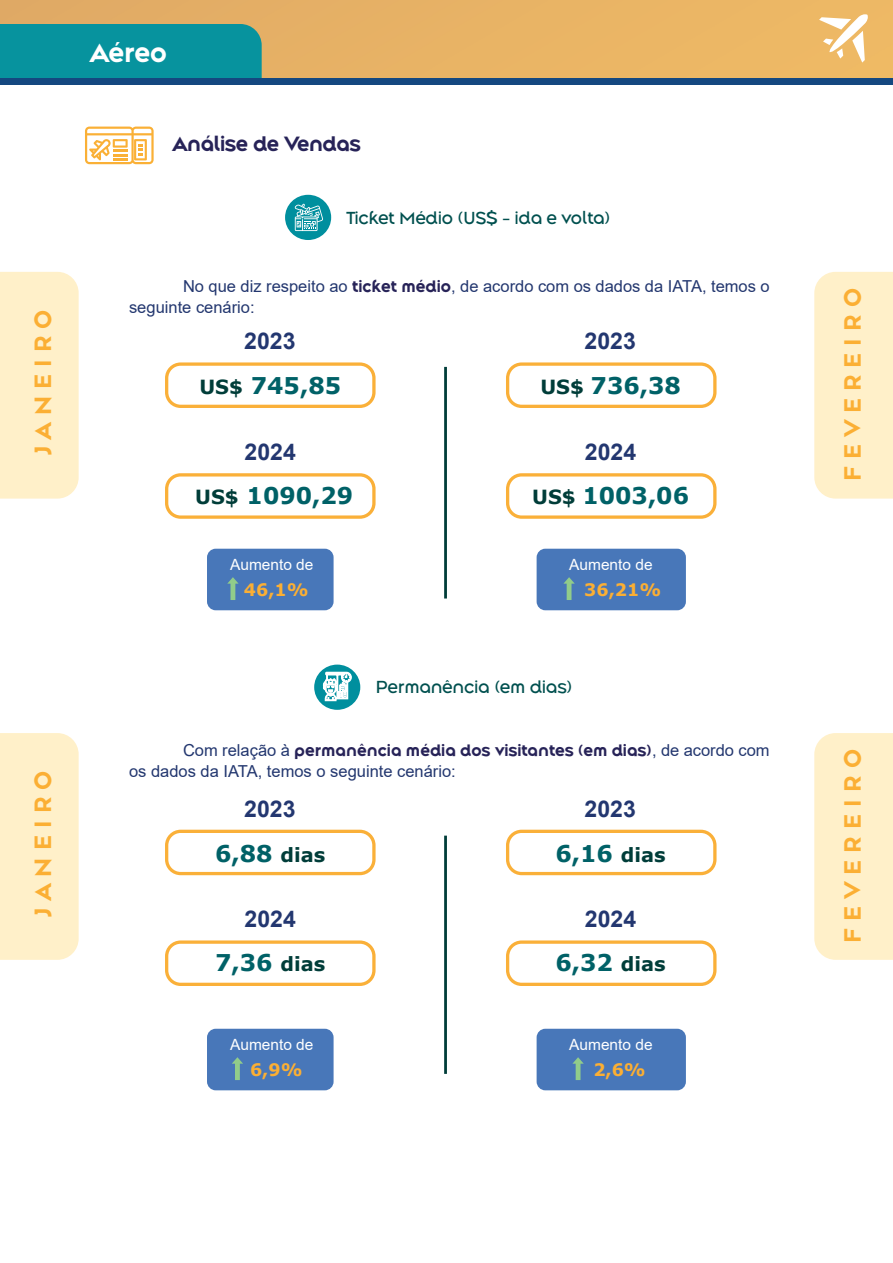
<style>
.page{position:relative;width:893px;height:1263px;background:#fff}
.page>*{position:absolute;margin:0;border:0;box-sizing:border-box;transform-origin:0 0}
.toc_level_1{font:700 27px "Along Sanss 2";letter-spacing:-.01em;color:#fff}
.textos{font:700 24px "Along Sanss 2";letter-spacing:.3em;color:#fbaf34}
.toc_level_1-2{font:700 23.1px "Verdana";color:#006167}
.toc_level_1-3{font:700 23.1px "Arial";color:#233770}
.textos-2{font:700 21px "Along Sanss 2";letter-spacing:-.02em;color:#272358}
.textos-3{font:500 18px "Along Sanss 2";letter-spacing:-.02em;color:#00504f}
.toc_level_1-4{font:700 17.25px "Verdana";color:#fbaf34}
.textos-4{font:16.5px/21px "Arial";color:#23376f}
.textos-5{font:15.45px "Arial";color:#fff}
.s1{font-family:"Along Sanss 2";font-weight:700;color:#272358}
.s2{font-size:19.5px;color:#003d39}
</style>
<div class="page">
<div style="left:0;top:0;width:434px;height:78px;background:#e6b065"></div>
<div style="left:434px;top:0;width:459px;height:78px;background:#ebb665"></div>
<svg style="left:819px;top:14px;width:49px;height:49px"></svg>
<div style="left:0;top:24px;width:262px;height:54px;background:#07939e"></div>
<div style="left:0;top:78px;width:893px;height:6px;background:#144880"></div>
<div style="left:0;top:272px;width:79px;height:227px;background:#fff0c9"></div>
<div style="left:814px;top:272px;width:79px;height:227px;background:#fff0c9"></div>
<div style="left:0;top:733px;width:79px;height:227px;background:#fff0c9"></div>
<div style="left:814px;top:733px;width:79px;height:227px;background:#fff0c9"></div>
<svg style="left:85px;top:127px;width:69px;height:37px"></svg>
<div style="left:285px;top:195px;width:46px;height:45px;background:#008f9e;border-radius:50%"></div>
<svg style="left:295px;top:204px;width:28px;height:27px"></svg>
<div style="left:165px;top:362px;width:211px;height:46px;border:3px solid #fab039;border-radius:14px"></div>
<hr style="left:444px;top:367px;width:3px;height:231px;background:#003d39">
<div style="left:314px;top:665px;width:46px;height:45px;background:#008f9e;border-radius:50%"></div>
<svg style="left:323px;top:672px;width:28px;height:29px"></svg>
<hr style="left:444px;top:836px;width:3px;height:238px;background:#003d39">
<div style="left:207px;top:549px;width:127px;height:61px;background:#4877b9;border-radius:9px"></div>
<svg style="left:227px;top:577px;width:12px;height:23px"></svg>
<div style="left:537px;top:549px;width:149px;height:61px;background:#4877b9;border-radius:9px"></div>
<svg style="left:563px;top:577px;width:12px;height:23px"></svg>
<div style="left:207px;top:1029px;width:127px;height:61px;background:#4877b9;border-radius:9px"></div>
<svg style="left:232px;top:1057px;width:11px;height:23px"></svg>
<div style="left:537px;top:1029px;width:149px;height:61px;background:#4877b9;border-radius:9px"></div>
<svg style="left:572px;top:1057px;width:12px;height:23px"></svg>
<div style="left:165px;top:473px;width:211px;height:46px;border:3px solid #fab039;border-radius:14px"></div>
<div style="left:506px;top:362px;width:210px;height:46px;border:3px solid #fab039;border-radius:14px"></div>
<div style="left:506px;top:473px;width:210px;height:46px;border:3px solid #fab039;border-radius:14px"></div>
<div style="left:165px;top:830px;width:211px;height:45px;border:3px solid #fab039;border-radius:14px"></div>
<div style="left:165px;top:940px;width:211px;height:46px;border:3px solid #fab039;border-radius:14px"></div>
<div style="left:506px;top:830px;width:210px;height:45px;border:3px solid #fab039;border-radius:14px"></div>
<div style="left:506px;top:940px;width:210px;height:46px;border:3px solid #fab039;border-radius:14px"></div>
<p class="textos" style="left:28px;top:455px;width:147px;rotate:-90deg">JANEIRO</p>
<p class="textos" style="left:28px;top:917px;width:147px;rotate:-90deg">JANEIRO</p>
<p class="toc_level_1" style="left:89px;top:36px;width:79px">Aéreo</p>
<p class="textos-2" style="left:172px;top:131px;width:190px">Análise de Vendas</p>
<p class="textos-3" style="left:346px;top:206px;width:266px">Ticket Médio (US$ - ida e volta)</p>
<p class="textos-4" style="left:129px;top:275px;width:642px;text-indent:54px">No que diz respeito ao <span class="s1">ticket médio</span>, de acordo com os dados da IATA, temos o seguinte cenário:</p>
<p class="toc_level_1-3" style="left:244px;top:325px;width:53px">2023</p>
<p class="toc_level_1-2" style="left:199px;top:370px;width:143px"><span class="s2">US$</span> 745,85</p>
<p class="toc_level_1-3" style="left:245px;top:436px;width:53px">2024</p>
<p class="toc_level_1-2" style="left:195px;top:479px;width:160px"><span class="s2">US$</span> 1090,29</p>
<p class="textos-5" style="left:230px;top:554px;width:85px">Aumento de</p>
<p class="toc_level_1-4" style="left:244px;top:577px;width:66px">46,1%</p>
<p class="toc_level_1-3" style="left:585px;top:325px;width:53px">2023</p>
<p class="toc_level_1-2" style="left:540px;top:370px;width:142px"><span class="s2">US$</span> 736,38</p>
<p class="toc_level_1-3" style="left:585px;top:436px;width:53px">2024</p>
<p class="toc_level_1-2" style="left:532px;top:479px;width:158px"><span class="s2">US$</span> 1003,06</p>
<p class="textos-5" style="left:569px;top:554px;width:85px">Aumento de</p>
<p class="toc_level_1-4" style="left:584px;top:577px;width:78px">36,21%</p>
<p class="textos-3" style="left:376px;top:676px;width:199px">Permanência (em dias)</p>
<p class="textos-4" style="left:129px;top:739px;width:642px;text-indent:54px">Com relação à <span class="s1">permanência média dos visitantes (em dias)</span>, de acordo com os dados da IATA, temos o seguinte cenário:</p>
<p class="toc_level_1-3" style="left:244px;top:792px;width:53px">2023</p>
<p class="toc_level_1-2" style="left:215px;top:837px;width:112px">6,88 <span class="s2">dias</span></p>
<p class="toc_level_1-3" style="left:245px;top:903px;width:53px">2024</p>
<p class="toc_level_1-2" style="left:215px;top:947px;width:112px">7,36 <span class="s2">dias</span></p>
<p class="textos-5" style="left:230px;top:1034px;width:85px">Aumento de</p>
<p class="toc_level_1-4" style="left:250px;top:1057px;width:54px">6,9%</p>
<p class="toc_level_1-3" style="left:585px;top:792px;width:53px">2023</p>
<p class="toc_level_1-2" style="left:555px;top:837px;width:112px">6,16 <span class="s2">dias</span></p>
<p class="toc_level_1-3" style="left:585px;top:903px;width:53px">2024</p>
<p class="toc_level_1-2" style="left:555px;top:947px;width:112px">6,32 <span class="s2">dias</span></p>
<p class="textos-5" style="left:569px;top:1034px;width:85px">Aumento de</p>
<p class="toc_level_1-4" style="left:593px;top:1057px;width:54px">2,6%</p>
<p class="textos" style="left:837px;top:481px;width:195px;rotate:-90deg">FEVEREIRO</p>
<p class="textos" style="left:837px;top:943px;width:195px;rotate:-90deg">FEVEREIRO</p>
</div>
